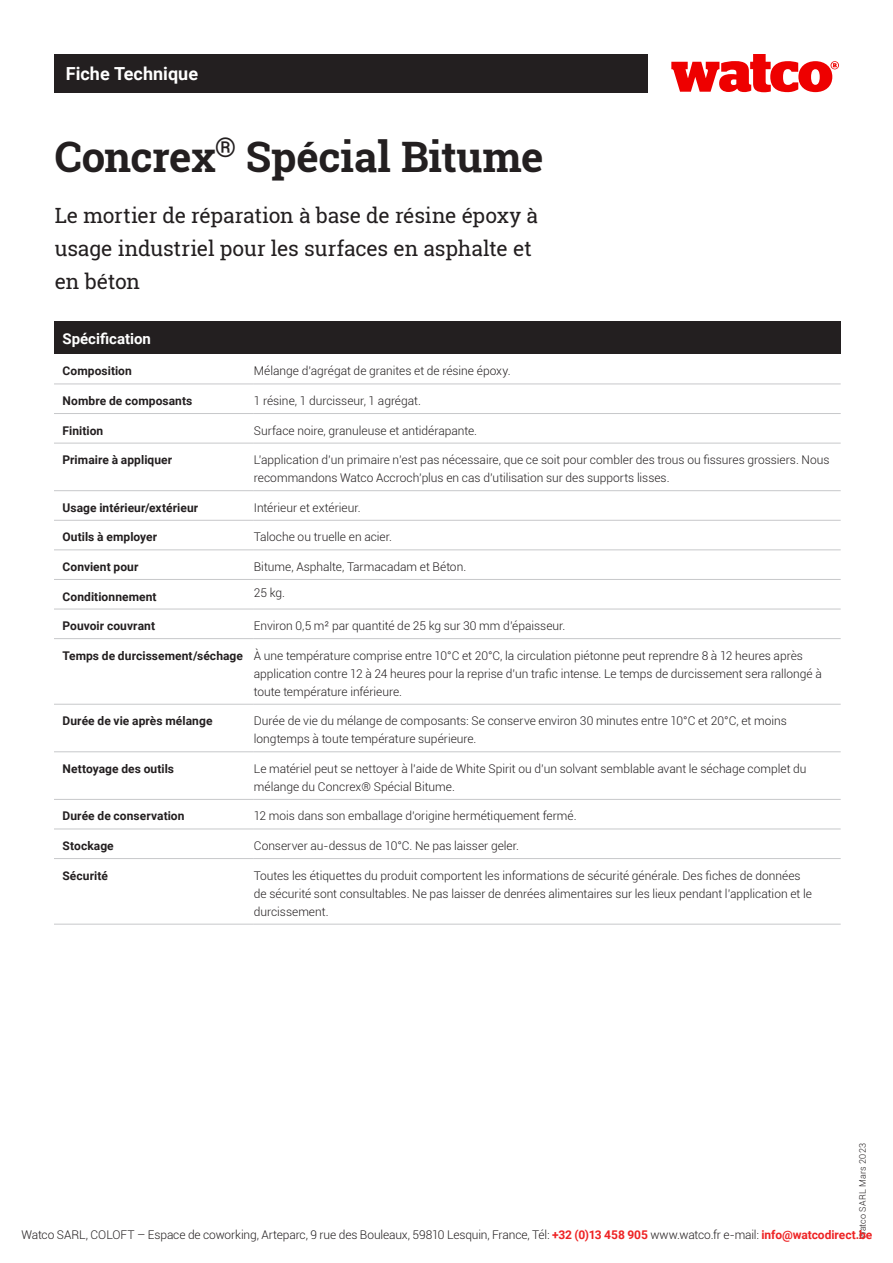
<style>
.page{position:relative;width:893px;height:1263px;background:#fff}
.page>*{position:absolute;margin:0;border:0;box-sizing:border-box;transform-origin:0 0}
.t1{font:700 42px "Roboto Slab";letter-spacing:-.005em;color:#231f20}
.t2{font:21px/33px "Roboto Slab";letter-spacing:-.01em;color:#231f20}
.t3{font:700 18px "Roboto";color:#fff}
.t4{font:700 15px "Roboto";color:#fff}
.t5{font:300 12px/18px "Roboto";color:#231f20}
.t6{font:700 12px "Roboto";letter-spacing:.005em;color:#231f20}
.t7{font:300 9px "Roboto";letter-spacing:.02em;color:#231f20}
.s1{font-weight:700;color:#ee2324}
</style>
<div class="page">
<div style="left:54px;top:54px;width:593px;height:38px;background:#231f20"></div>
<svg style="left:671px;top:54px;width:168px;height:38px"></svg>
<div style="left:54px;top:322px;width:787px;height:32px;background:#231f20"></div>
<hr style="left:54px;top:384px;width:200px;height:1px;background:#c7c8ca">
<hr style="left:254px;top:384px;width:587px;height:1px;background:#c7c8ca">
<hr style="left:54px;top:413px;width:200px;height:1px;background:#c7c8ca">
<hr style="left:254px;top:413px;width:587px;height:1px;background:#c7c8ca">
<hr style="left:54px;top:443px;width:200px;height:1px;background:#c7c8ca">
<hr style="left:254px;top:443px;width:587px;height:1px;background:#c7c8ca">
<hr style="left:54px;top:490px;width:200px;height:1px;background:#c7c8ca">
<hr style="left:254px;top:490px;width:587px;height:1px;background:#c7c8ca">
<hr style="left:54px;top:520px;width:200px;height:1px;background:#c7c8ca">
<hr style="left:254px;top:520px;width:587px;height:1px;background:#c7c8ca">
<hr style="left:54px;top:549px;width:200px;height:1px;background:#c7c8ca">
<hr style="left:254px;top:549px;width:587px;height:1px;background:#c7c8ca">
<hr style="left:54px;top:579px;width:200px;height:1px;background:#c7c8ca">
<hr style="left:254px;top:579px;width:587px;height:1px;background:#c7c8ca">
<hr style="left:54px;top:609px;width:200px;height:1px;background:#c7c8ca">
<hr style="left:254px;top:609px;width:587px;height:1px;background:#c7c8ca">
<hr style="left:54px;top:638px;width:200px;height:1px;background:#c7c8ca">
<hr style="left:254px;top:638px;width:587px;height:1px;background:#c7c8ca">
<hr style="left:54px;top:704px;width:200px;height:1px;background:#c7c8ca">
<hr style="left:254px;top:704px;width:587px;height:1px;background:#c7c8ca">
<hr style="left:54px;top:751px;width:200px;height:1px;background:#c7c8ca">
<hr style="left:254px;top:751px;width:587px;height:1px;background:#c7c8ca">
<hr style="left:54px;top:799px;width:200px;height:1px;background:#c7c8ca">
<hr style="left:254px;top:799px;width:587px;height:1px;background:#c7c8ca">
<hr style="left:54px;top:828px;width:200px;height:1px;background:#c7c8ca">
<hr style="left:254px;top:828px;width:587px;height:1px;background:#c7c8ca">
<hr style="left:54px;top:858px;width:200px;height:1px;background:#c7c8ca">
<hr style="left:254px;top:858px;width:587px;height:1px;background:#c7c8ca">
<hr style="left:54px;top:924px;width:200px;height:1px;background:#c7c8ca">
<hr style="left:254px;top:924px;width:587px;height:1px;background:#c7c8ca">
<p class="t3" style="left:66px;top:61px;width:134px">Fiche Technique</p>
<p class="t1" style="left:55px;top:128px;width:490px">Concrex<sup>®</sup> Spécial Bitume</p>
<p class="t2" style="left:55px;top:198px;width:485px">Le mortier de réparation à base de résine époxy à usage industriel pour les surfaces en asphalte et en béton</p>
<p class="t4" style="left:63px;top:328px;width:90px">Spécification</p>
<p class="t6" style="left:63px;top:363px;width:71px">Composition</p>
<p class="t5" style="left:254px;top:362px;width:258px">Mélange d’agrégat de granites et de résine époxy.</p>
<p class="t6" style="left:63px;top:392px;width:131px">Nombre de composants</p>
<p class="t5" style="left:254px;top:391px;width:169px">1 résine, 1 durcisseur, 1 agrégat.</p>
<p class="t6" style="left:63px;top:422px;width:42px">Finition</p>
<p class="t5" style="left:254px;top:421px;width:225px">Surface noire, granuleuse et antidérapante.</p>
<p class="t6" style="left:63px;top:451px;width:111px">Primaire à appliquer</p>
<p class="t5" style="left:254px;top:450px;width:577px">L’application d’un primaire n’est pas nécessaire, que ce soit pour combler des trous ou fissures grossiers. Nous recommandons Watco Accroch’plus en cas d’utilisation sur des supports lisses.</p>
<p class="t6" style="left:63px;top:499px;width:137px">Usage intérieur/extérieur</p>
<p class="t5" style="left:254px;top:498px;width:108px">Intérieur et extérieur.</p>
<p class="t6" style="left:63px;top:529px;width:96px">Outils à employer</p>
<p class="t5" style="left:254px;top:528px;width:140px">Taloche ou truelle en acier.</p>
<p class="t6" style="left:63px;top:558px;width:78px">Convient pour</p>
<p class="t5" style="left:254px;top:557px;width:214px">Bitume, Asphalte, Tarmacadam et Béton.</p>
<p class="t6" style="left:63px;top:588px;width:96px">Conditionnement</p>
<p class="t5" style="left:254px;top:583px;width:33px">25 kg.</p>
<p class="t6" style="left:63px;top:617px;width:94px">Pouvoir couvrant</p>
<p class="t5" style="left:254px;top:616px;width:313px">Environ 0,5 m² par quantité de 25 kg sur 30 mm d’épaisseur.</p>
<p class="t6" style="left:63px;top:647px;width:182px">Temps de durcissement/séchage</p>
<p class="t5" style="left:254px;top:646px;width:569px">À une température comprise entre 10°C et 20°C, la circulation piétonne peut reprendre 8 à 12 heures après application contre 12 à 24 heures pour la reprise d’un trafic intense. Le temps de durcissement sera rallongé à toute température inférieure.</p>
<p class="t6" style="left:63px;top:713px;width:152px">Durée de vie après mélange</p>
<p class="t5" style="left:254px;top:712px;width:534px">Durée de vie du mélange de composants: Se conserve environ 30 minutes entre 10°C et 20°C, et moins longtemps à toute température supérieure.</p>
<p class="t6" style="left:63px;top:760px;width:113px">Nettoyage des outils</p>
<p class="t5" style="left:254px;top:759px;width:554px">Le matériel peut se nettoyer à l’aide de White Spirit ou d’un solvant semblable avant le séchage complet du mélange du Concrex® Spécial Bitume.</p>
<p class="t6" style="left:63px;top:808px;width:124px">Durée de conservation</p>
<p class="t5" style="left:254px;top:807px;width:324px">12 mois dans son emballage d’origine hermétiquement fermé.</p>
<p class="t6" style="left:63px;top:837px;width:53px">Stockage</p>
<p class="t5" style="left:254px;top:836px;width:267px">Conserver au-dessus de 10°C. Ne pas laisser geler.</p>
<p class="t6" style="left:63px;top:867px;width:47px">Sécurité</p>
<p class="t5" style="left:254px;top:866px;width:560px">Toutes les étiquettes du produit comportent les informations de sécurité générale. Des fiches de données de sécurité sont consultables. Ne pas laisser de denrées alimentaires sur les lieux pendant l’application et le durcissement.</p>
<p class="t7" style="left:856px;top:1239px;width:98px;rotate:-90deg">Watco SARL Mars 2023</p>
<p class="t5" style="left:22px;top:1225px;width:852px">Watco SARL, COLOFT – Espace de coworking, Arteparc, 9 rue des Bouleaux, 59810 Lesquin, France, Tél: <span class="s1">+32 (0)13 458 905</span> www.watco.fr e-mail: <span class="s1">info@watcodirect.be</span></p>
</div>
